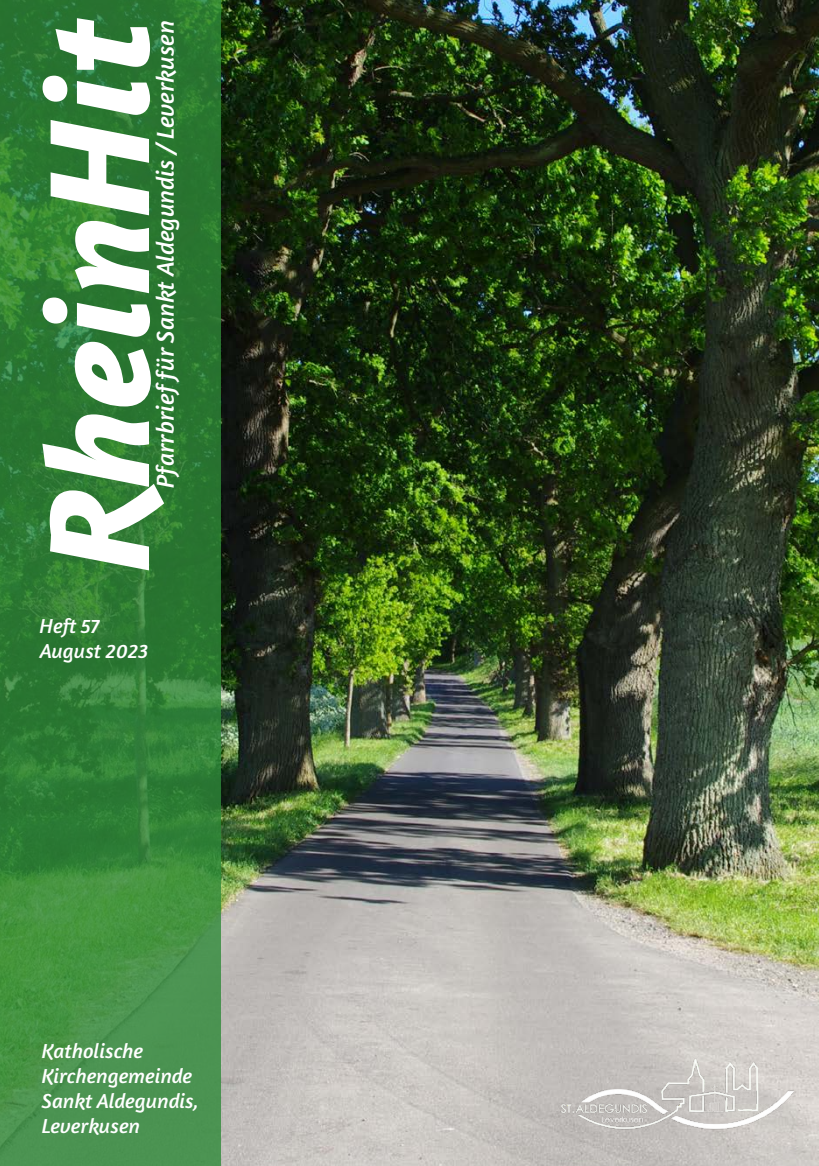
<style>
.page{position:relative;width:819px;height:1166px;background:#fff}
.page>*{position:absolute;margin:0;border:0;box-sizing:border-box;transform-origin:0 0}
.t1{font:italic 700 147px "Amaranth";color:#fff}
.t2{font:italic 25.03px "Amaranth";color:#fff}
.t3{font:italic 20.82px/24.8px "Amaranth";color:#fff}
</style>
<div class="page">
<img style="left:220px;top:0;width:599px;height:1166px">
<svg style="left:0;top:0;width:220px;height:1166px;background:#348138"></svg>
<img style="left:558px;top:1054px;width:237px;height:84px">
<h1 class="t1" style="left:9px;top:571px;width:555px;rotate:-90deg">RheinHit</h1>
<p class="t2" style="left:151px;top:488px;width:468px;rotate:-90deg">Pfarrbrieffür Sankt Aldegundis / Leverkusen</p>
<p class="t3" style="left:40px;top:613px;width:110px">Heft 57<br>August 2023</p>
<p class="t3" style="left:42px;top:1039px;width:159px">Katholische<br>Kirchengemeinde<br>Sankt Aldegundis,<br>Leverkusen</p>
</div>
